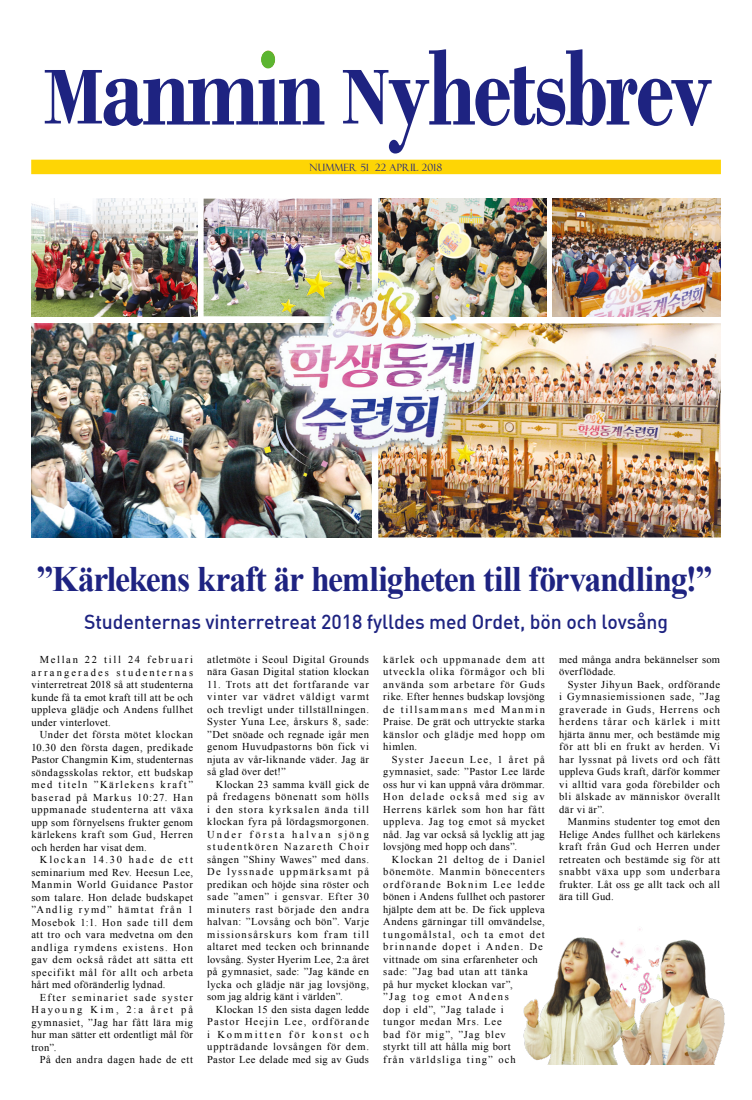
<style>
.page{position:relative;width:752px;height:1100px;background:#fff}
.page>*{position:absolute;margin:0;border:0;box-sizing:border-box;transform-origin:0 0}
.t1{font:700 113.2px "Bodoni";letter-spacing:-.03em;color:#1e2381;scale:.78 1}
.t2{font:700 35.8px "Times New Roman";letter-spacing:-.035em;color:#1e2381;scale:.94 1}
.t3{font:20px "Dinmed";letter-spacing:-.005em;color:#1e2381}
.t4{font:10.5px/12.5px "Times New Roman";letter-spacing:.045em;color:#000;text-align:justify}
.t5{font:10.5px/12.5px "Times New Roman";letter-spacing:.075em;color:#000}
.t6{font:10px "Felix Titling";letter-spacing:.02em;color:#1e2381}
.s1{font-size:81.7px}
</style>
<div class="page">
<div style="left:31px;top:160px;width:689px;height:14px;background:#fed505"></div>
<div style="left:261px;top:51px;width:14px;height:17px;background:#5cb531;border-radius:50%"></div>
<img style="left:378px;top:199px;width:168px;height:117px">
<img style="left:203px;top:199px;width:168px;height:117px">
<img style="left:31px;top:199px;width:166px;height:117px">
<img style="left:552px;top:199px;width:168px;height:117px">
<img style="left:378px;top:323px;width:342px;height:214px">
<img style="left:523px;top:928px;width:202px;height:136px">
<img style="left:31px;top:323px;width:340px;height:214px">
<img style="left:244px;top:224px;width:266px;height:301px">
<h1 class="t1" style="left:44px;top:21px;width:859px"><span class="s1">M</span>anmin <span class="s1">N</span>yhetsbrev</h1>
<p class="t6" style="left:309px;top:162px;width:134px">NUMMER 51 22 APRIL 2018</p>
<h2 class="t2" style="left:36px;top:554px;width:720px">”Kärlekens kraft är hemligheten till förvandling!”</h2>
<h3 class="t3" style="left:84px;top:609px;width:585px">Studenternas vinterretreat 2018 fylldes med Ordet, bön och lovsång</h3>
<p class="t4" style="left:31px;top:653px;width:163px;text-indent:9px">Mellan 22 till 24 februari arrangerades studenternas vinterretreat 2018 så att studenterna kunde få ta emot kraft till att be och uppleva glädje och Andens fullhet under vinterlovet.</p>
<p class="t4" style="left:31px;top:728px;width:163px;text-indent:9px">Under det första mötet klockan 10.30 den första dagen, predikade Pastor Changmin Kim, studenternas söndagsskolas rektor, ett budskap med titeln ”Kärlekens kraft” baserad på Markus 10:27. Han uppmanade studenterna att växa upp som förnyelsens frukter genom kärlekens kraft som Gud, Herren och herden har visat dem.</p>
<p class="t4" style="left:31px;top:853px;width:163px;text-indent:9px">Klockan 14.30 hade de ett seminarium med Rev. Heesun Lee, Manmin World Guidance Pastor som talare. Hon delade budskapet ”Andlig rymd” hämtat från 1<br>Mosebok 1:1. Hon sade till dem att tro och vara medvetna om den andliga rymdens existens. Hon gav dem också rådet att sätta ett specifikt mål för allt och arbeta hårt med oföränderlig lydnad.</p>
<p class="t4" style="left:31px;top:990px;width:163px;text-indent:9px">Efter seminariet sade syster Hayoung Kim, 2:a året på gymnasiet, ”Jag har fått lära mig hur man sätter ett ordentligt mål för tron”.</p>
<p class="t4" style="left:40px;top:1053px;width:155px">På den andra dagen hade de ett</p>
<p class="t4" style="left:559px;top:653px;width:162px">med många andra bekännelser som överflödade.</p>
<p class="t4" style="left:559px;top:678px;width:162px;text-indent:9px">Syster Jihyun Baek, ordförande i Gymnasiemissionen sade, ”Jag graverade in Guds, Herrens och herdens tårar och kärlek i mitt hjärta ännu mer, och bestämde mig för att bli en frukt av herden. Vi har lyssnat på livets ord och fått uppleva Guds kraft, därför kommer vi alltid vara goda förebilder och bli älskade av människor överallt där vi är”.</p>
<p class="t4" style="left:559px;top:815px;width:162px;text-indent:9px">Manmins studenter tog emot den Helige Andes fullhet och kärlekens kraft från Gud och Herren under retreaten och bestämde sig för att snabbt växa upp som underbara frukter. Låt oss ge allt tack och all ära till Gud.</p>
<p class="t4" style="left:383px;top:653px;width:163px">kärlek och uppmanade dem att utveckla olika förmågor och bli använda som arbetare för Guds rike. Efter hennes budskap lovsjöng de tillsammans med Manmin Praise. De grät och uttryckte starka känslor och glädje med hopp om himlen.</p>
<p class="t4" style="left:383px;top:753px;width:163px;text-indent:9px">Syster Jaeeun Lee, 1 året på gymnasiet, sade: ”Pastor Lee lärde oss hur vi kan uppnå våra drömmar.<br>Hon delade också med sig av Herrens kärlek som hon har fått uppleva. Jag tog emot så mycket nåd. Jag var också så lycklig att jag lovsjöng med hopp och dans”.</p>
<p class="t5" style="left:383px;top:853px;width:163px;text-indent:9px">Klockan 21 deltog de i Daniel bönemöte. Manmin bönecenters ordförande Boknim Lee ledde bönen i Andens fullhet och pastorer hjälpte dem att be. De fick uppleva<br>Andens gärningar till omvändelse, tungomålstal, och ta emot det brinnande dopet i Anden. De vittnade om sina erfarenheter och sade: ”Jag bad utan att tänka<br>på hur mycket klockan var”,<br>”Jag tog emot Andens<br>dop i eld”, ”Jag talade i<br>tungor medan Mrs. Lee<br>bad för mig”, ”Jag blev<br>styrkt till att hålla mig bort<br>från världsliga ting” och</p>
<p class="t4" style="left:207px;top:653px;width:163px">atletmöte i Seoul Digital Grounds nära Gasan Digital station klockan</p>
<p class="t4" style="left:207px;top:678px;width:163px">11. Trots att det fortfarande var vinter var vädret väldigt varmt och trevligt under tillställningen.<br>Syster Yuna Lee, årskurs 8, sade: ”Det snöade och regnade igår men genom Huvudpastorns bön fick vi njuta av vår-liknande väder. Jag är så glad över det!”</p>
<p class="t4" style="left:207px;top:778px;width:163px;text-indent:9px">Klockan 23 samma kväll gick de på fredagens bönenatt som hölls i den stora kyrksalen ända till klockan fyra på lördagsmorgonen.<br>Under första halvan sjöng studentkören Nazareth Choir sången ”Shiny Wawes” med dans.<br>De lyssnade uppmärksamt på predikan och höjde sina röster och sade ”amen” i gensvar. Efter 30 minuters rast började den andra halvan: ”Lovsång och bön”. Varje missionsårskurs kom fram till altaret med tecken och brinnande lovsång. Syster Hyerim Lee, 2:a året på gymnasiet, sade: ”Jag kände en lycka och glädje när jag lovsjöng, som jag aldrig känt i världen”.</p>
<p class="t4" style="left:207px;top:1003px;width:163px;text-indent:9px">Klockan 15 den sista dagen ledde Pastor Heejin Lee, ordförande i Kommitten för konst och uppträdande lovsången för dem.<br>Pastor Lee delade med sig av Guds</p>
</div>
